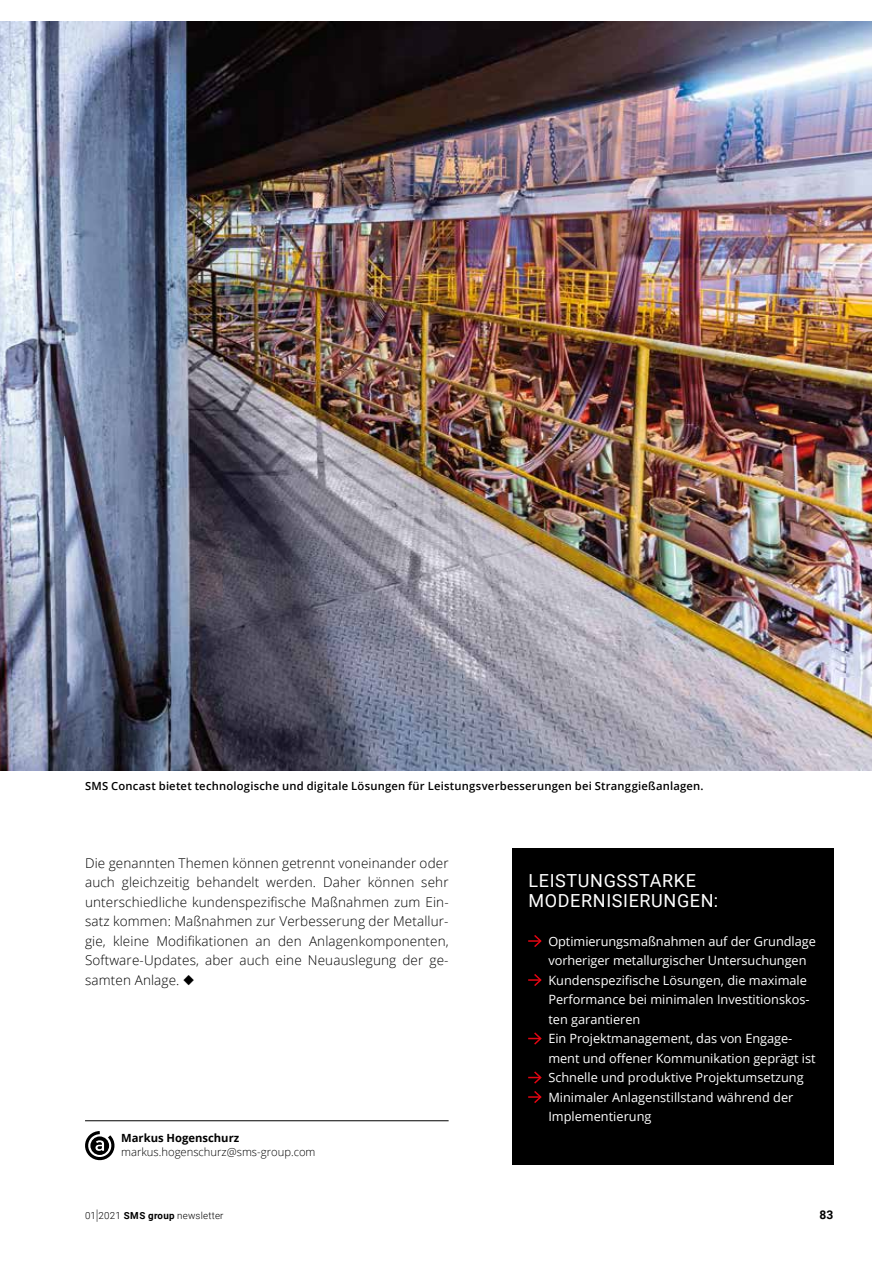
<style>
.page{position:relative;width:893px;height:1263px;background:#fff}
.page>*{position:absolute;margin:0;border:0;box-sizing:border-box;transform-origin:0 0}
.t1{font:18px/19.5px "Roboto";letter-spacing:.035em;color:#fff}
.t2{font:300 13.5px/19.5px "Open Sans";letter-spacing:.01em;color:#000;text-align:justify}
.t3{font:12.75px/19.5px "Open Sans";color:#fff}
.t4{font:700 12px "Roboto";color:#000}
.t5{font:600 11.25px "Open Sans";letter-spacing:.02em;color:#000}
.t6{font:300 11.25px "Open Sans";color:#000}
.t7{font:700 11.25px "Open Sans";color:#000}
.t8{font:300 9.75px "Roboto";letter-spacing:.02em;color:#000}
.s1{font-size:14.7px}
.s2{font-weight:700}
</style>
<div class="page">
<img style="left:0;top:21px;width:872px;height:749px">
<hr style="left:85px;top:1120px;width:364px;height:1px;background:#000">
<svg style="left:85px;top:1131px;width:30px;height:30px"></svg>
<div style="left:512px;top:848px;width:321px;height:317px;background:#000"></div>
<svg style="left:528px;top:935px;width:14px;height:12px"></svg>
<svg style="left:528px;top:974px;width:14px;height:12px"></svg>
<svg style="left:528px;top:1032px;width:14px;height:13px"></svg>
<svg style="left:528px;top:1071px;width:14px;height:32px"></svg>
<p class="t5" style="left:85px;top:778px;width:620px">SMS Concast bietet technologische und digitale Lösungen für Leistungsverbesserungen bei Stranggießanlagen.</p>
<p class="t2" style="left:85px;top:853px;width:365px">Die genannten Themen können getrennt voneinander oder auch gleichzeitig behandelt werden. Daher können sehr unterschiedliche kundenspezifische Maßnahmen zum Ein&shy;satz kommen: Maßnahmen zur Verbesserung der Metallur&shy;gie, kleine Modifikationen an den Anlagenkomponenten, Software-Updates, aber auch eine Neuauslegung der ge&shy;samten Anlage. ◆</p>
<p class="t7" style="left:121px;top:1130px;width:120px">Markus Hogenschurz</p>
<p class="t6" style="left:121px;top:1144px;width:196px">markus.hogenschurz@sms-group.com</p>
<h1 class="t1" style="left:528px;top:870px;width:191px">LEISTUNGSSTARKE<br>MODERNISIERUNGEN:</h1>
<p class="t3" style="left:548px;top:931px;width:269px">Optimierungsmaßnahmen auf der Grundlage vorheriger metallurgischer Untersuchungen Kundenspezifische Lösungen, die maximale Performance bei minimalen Investitionskos&shy;ten garantieren<br>Ein Projektmanagement, das von Engage&shy;ment und offener Kommunikation geprägt ist Schnelle und produktive Projektumsetzung Minimaler Anlagenstillstand während der Implementierung</p>
<p class="t8" style="left:85px;top:1208px;width:140px">01<span class="s1">|</span>2021 <span class="s2">SMS group</span> newsletter</p>
<p class="t4" style="left:819px;top:1206px;width:16px">83</p>
</div>
